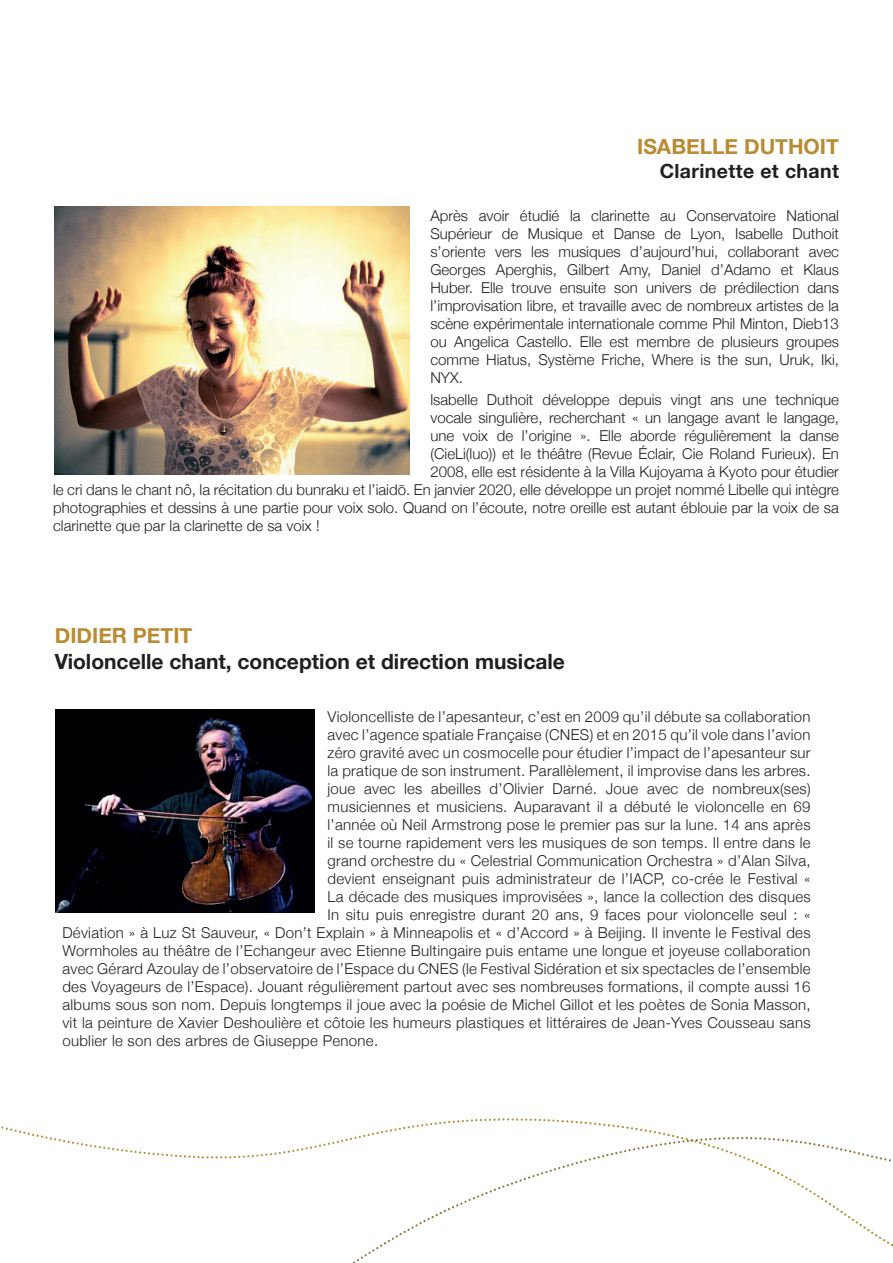
<style>
.page{position:relative;width:893px;height:1263px;background:#fff}
.page>*{position:absolute;margin:0;border:0;box-sizing:border-box;transform-origin:0 0}
.t1{font:700 21px "Helvetica Neue";color:#231f20}
.t2{font:700 21px "Helvetica Neue";color:#b98b32}
.t3{font:700 19.5px "Helvetica Neue";letter-spacing:.02em;color:#231f20}
.t4{font:300 15px/18px "Helvetica Neue";letter-spacing:.02em;color:#231f20;text-align:justify}
.t5{font:300 15px "Helvetica Neue";color:#231f20}
</style>
<div class="page">
<img style="left:55px;top:206px;width:354px;height:268px">
<img style="left:56px;top:709px;width:259px;height:203px">
<svg style="left:1px;top:1118px;width:890px;height:47px"></svg>
<svg style="left:353px;top:1165px;width:540px;height:98px"></svg>
<h1 class="t2" style="left:637px;top:130px;width:203px">ISABELLE DUTHOIT</h1>
<h2 class="t3" style="left:660px;top:156px;width:181px">Clarinette et chant</h2>
<p class="t4" style="left:430px;top:205px;width:410px">Après avoir étudié la clarinette au Conservatoire National Supérieur de Musique et Danse de Lyon, Isabelle Duthoit s’oriente vers les musiques d’aujourd’hui, collaborant avec Georges Aperghis, Gilbert Amy, Daniel d’Adamo et Klaus Huber. Elle trouve ensuite son univers de prédilection dans l’improvisation libre, et travaille avec de nombreux artistes de la scène expérimentale internationale comme Phil Minton, Dieb13 ou Angelica Castello. Elle est membre de plusieurs groupes comme Hiatus, Système Friche, Where is the sun, Uruk, Iki, NYX.</p>
<p class="t5" style="left:430px;top:388px;width:410px">lsabelle Duthoit développe depuis vingt ans une technique</p>
<p class="t5" style="left:430px;top:406px;width:410px">vocale singulière, recherchant « un langage avant le langage,</p>
<p class="t5" style="left:430px;top:424px;width:410px">une voix de l’origine ». Elle aborde régulièrement la danse</p>
<p class="t5" style="left:430px;top:442px;width:410px">(CieLi(luo)) et le théâtre (Revue Éclair, Cie Roland Furieux). En</p>
<p class="t5" style="left:430px;top:460px;width:410px">2008, elle est résidente à la Villa Kujoyama à Kyoto pour étudier</p>
<p class="t5" style="left:53px;top:478px;width:787px">le cri dans le chant nô, la récitation du bunraku et l’iaidō. En janvier 2020, elle développe un projet nommé Libelle qui intègre</p>
<p class="t5" style="left:53px;top:496px;width:787px">photographies et dessins à une partie pour voix solo. Quand on l’écoute, notre oreille est autant éblouie par la voix de sa</p>
<p class="t5" style="left:53px;top:514px;width:268px">clarinette que par la clarinette de sa voix !</p>
<h1 class="t2" style="left:55px;top:619px;width:139px">DIDIER PETIT</h1>
<h1 class="t1" style="left:55px;top:645px;width:512px">Violoncelle chant, conception et direction musicale</h1>
<p class="t4" style="left:328px;top:706px;width:485px">Violoncelliste de l’apesanteur, c’est en 2009 qu’il débute sa collaboration</p>
<p class="t4" style="left:328px;top:724px;width:485px">avec l’agence spatiale Française (CNES) et en 2015 qu’il vole dans l’avion</p>
<p class="t4" style="left:328px;top:742px;width:485px">zéro gravité avec un cosmocelle pour étudier l’impact de l’apesanteur sur</p>
<p class="t4" style="left:328px;top:760px;width:485px">la pratique de son instrument. Parallèlement, il improvise dans les arbres.</p>
<p class="t4" style="left:328px;top:778px;width:485px">joue avec les abeilles d’Olivier Darné. Joue avec de nombreux(ses)</p>
<p class="t4" style="left:328px;top:796px;width:485px">musiciennes et musiciens. Auparavant il a débuté le violoncelle en 69</p>
<p class="t4" style="left:328px;top:814px;width:484px">l’année où Neil Armstrong pose le premier pas sur la lune. 14 ans après</p>
<p class="t4" style="left:328px;top:832px;width:485px">il se tourne rapidement vers les musiques de son temps. Il entre dans le</p>
<p class="t4" style="left:328px;top:850px;width:485px">grand orchestre du « Celestrial Communication Orchestra » d’Alan Silva,</p>
<p class="t4" style="left:328px;top:868px;width:485px">devient enseignant puis administrateur de l’IACP, co-crée le Festival «</p>
<p class="t4" style="left:328px;top:886px;width:485px">La décade des musiques improvisées », lance la collection des disques</p>
<p class="t4" style="left:328px;top:904px;width:484px">In situ puis enregistre durant 20 ans, 9 faces pour violoncelle seul : «</p>
<p class="t4" style="left:62px;top:922px;width:750px">Déviation » à Luz St Sauveur, « Don’t Explain » à Minneapolis et « d’Accord » à Beijing. Il invente le Festival des</p>
<p class="t4" style="left:62px;top:940px;width:750px">Wormholes au théâtre de l’Echangeur avec Etienne Bultingaire puis entame une longue et joyeuse collaboration</p>
<p class="t4" style="left:62px;top:958px;width:750px">avec Gérard Azoulay de l’observatoire de l’Espace du CNES (le Festival Sidération et six spectacles de l’ensemble</p>
<p class="t4" style="left:62px;top:976px;width:750px">des Voyageurs de l’Espace). Jouant régulièrement partout avec ses nombreuses formations, il compte aussi 16</p>
<p class="t4" style="left:62px;top:994px;width:750px">albums sous son nom. Depuis longtemps il joue avec la poésie de Michel Gillot et les poètes de Sonia Masson,</p>
<p class="t4" style="left:62px;top:1012px;width:750px">vit la peinture de Xavier Deshoulière et côtoie les humeurs plastiques et littéraires de Jean-Yves Cousseau sans</p>
<p class="t4" style="left:62px;top:1030px;width:317px">oublier le son des arbres de Giuseppe Penone.</p>
</div>
